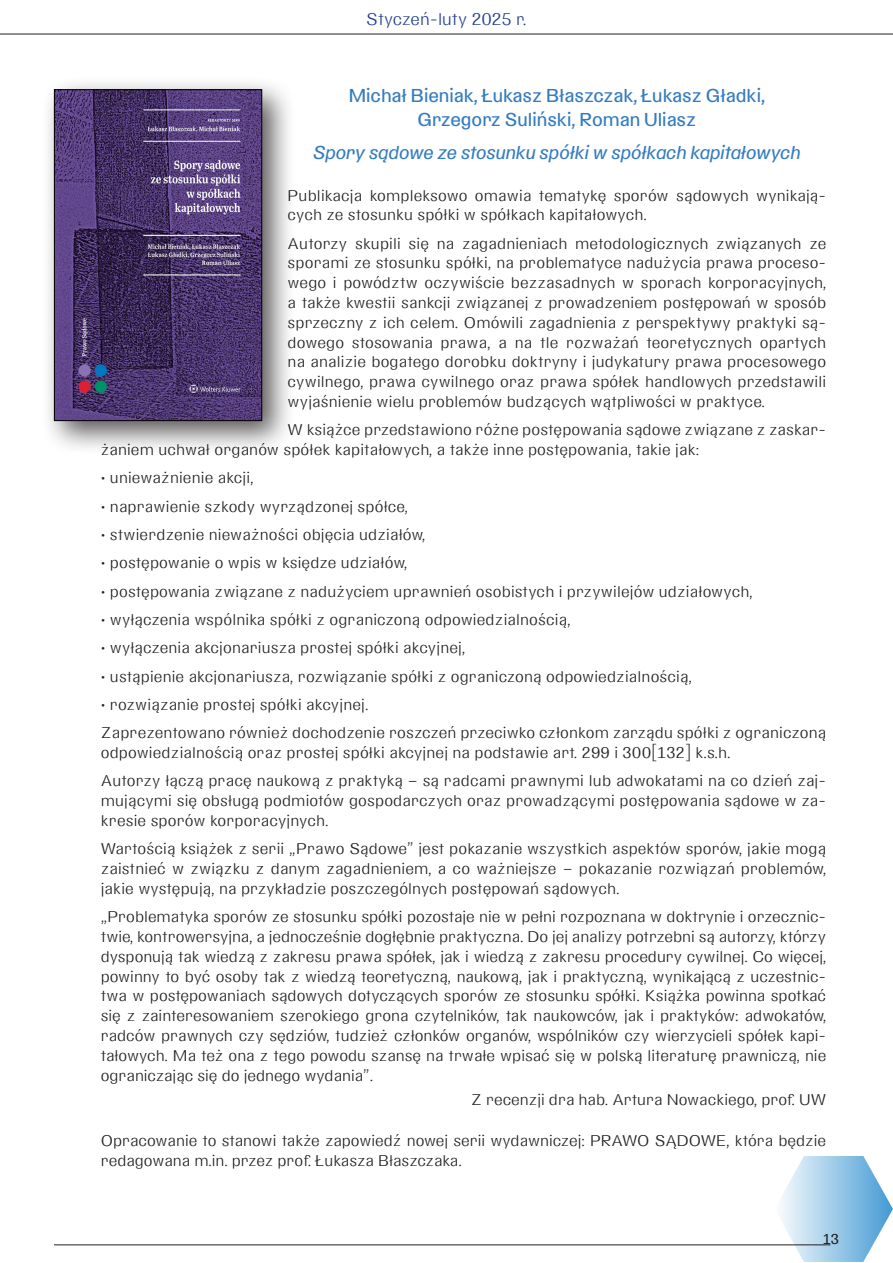
<style>
.page{position:relative;width:893px;height:1263px;background:#fff}
.page>*{position:absolute;margin:0;border:0;box-sizing:border-box;transform-origin:0 0}
._02_tytuł_nowości{font:19.5px/23.4px "Leopoldina";color:#347cc0;text-align:center}
._02_tytuł_nowości-2{font:italic 19.5px "Leopoldina";color:#347cc0}
.t1{font:100 18px "Leopoldina";color:#253f8e}
._01_tekst_glowny{font:100 16.5px/19.8px "Leopoldina";letter-spacing:.01em;color:#231f20}
.t2{font:300 15px "Leopoldina";color:#231f20}
</style>
<div class="page">
<hr style="left:0;top:34px;width:893px;height:1px;background:#231f20">
<svg style="left:774px;top:1156px;width:119px;height:106px"></svg>
<hr style="left:54px;top:1244px;width:776px;height:1px;background:#231f20">
<div style="left:41px;top:76px;width:255px;height:379px;background:#231f20;opacity:.75"></div>
<img style="left:56px;top:91px;width:204px;height:328px">
<div style="left:54px;top:89px;width:208px;height:332px;border:1px solid #000"></div>
<p class="t1" style="left:366px;top:7px;width:162px">Styczeń-luty 2025 r.</p>
<p class="_02_tytuł_nowości" style="left:349px;top:85px;width:418px">Michał Bieniak, Łukasz Błaszczak, Łukasz Gładki,<br>Grzegorz Suliński, Roman Uliasz</p>
<p class="_02_tytuł_nowości-2" style="left:313px;top:141px;width:489px">Spory sądowe ze stosunku spółki w spółkach kapitałowych</p>
<p class="_01_tekst_glowny" style="left:288px;top:185px;width:540px">Publikacja kompleksowo omawia tematykę sporów sądowych wynikają&shy;cych ze stosunku spółki w spółkach kapitałowych.</p>
<p class="_01_tekst_glowny" style="left:288px;top:234px;width:540px;text-align:justify">Autorzy skupili się na zagadnieniach metodologicznych związanych ze sporami ze stosunku spółki, na problematyce nadużycia prawa proceso&shy;wego i powództw oczywiście bezzasadnych w sporach korporacyjnych, a także kwestii sankcji związanej z prowadzeniem postępowań w sposób sprzeczny z ich celem. Omówili zagadnienia z perspektywy praktyki są&shy;dowego stosowania prawa, a na tle rozważań teoretycznych opartych na analizie bogatego dorobku doktryny i judykatury prawa procesowego cywilnego, prawa cywilnego oraz prawa spółek handlowych przedstawili wyjaśnienie wielu problemów budzących wątpliwości w praktyce.</p>
<p class="_01_tekst_glowny" style="left:101px;top:420px;width:727px;text-indent:187px">W książce przedstawiono różne postępowania sądowe związane z zaskar&shy;żaniem uchwał organów spółek kapitałowych, a także inne postępowania, takie jak:</p>
<p class="_01_tekst_glowny" style="left:101px;top:468px;width:154px">• unieważnienie akcji,</p>
<p class="_01_tekst_glowny" style="left:101px;top:497px;width:309px">• naprawienie szkody wyrządzonej spółce,</p>
<p class="_01_tekst_glowny" style="left:101px;top:525px;width:326px">• stwierdzenie nieważności objęcia udziałów,</p>
<p class="_01_tekst_glowny" style="left:101px;top:553px;width:308px">• postępowanie o wpis w księdze udziałów,</p>
<p class="_01_tekst_glowny" style="left:101px;top:582px;width:653px">• postępowania związane z nadużyciem uprawnień osobistych i przywilejów udziałowych,</p>
<p class="_01_tekst_glowny" style="left:101px;top:610px;width:471px">• wyłączenia wspólnika spółki z ograniczoną odpowiedzialnością,</p>
<p class="_01_tekst_glowny" style="left:101px;top:638px;width:366px">• wyłączenia akcjonariusza prostej spółki akcyjnej,</p>
<p class="_01_tekst_glowny" style="left:101px;top:666px;width:593px">• ustąpienie akcjonariusza, rozwiązanie spółki z ograniczoną odpowiedzialnością,</p>
<p class="_01_tekst_glowny" style="left:101px;top:695px;width:269px">• rozwiązanie prostej spółki akcyjnej.</p>
<p class="_01_tekst_glowny" style="left:101px;top:723px;width:727px">Zaprezentowano również dochodzenie roszczeń przeciwko członkom zarządu spółki z ograniczoną odpowiedzialnością oraz prostej spółki akcyjnej na podstawie art. 299 i 300[132] k.s.h.</p>
<p class="_01_tekst_glowny" style="left:101px;top:771px;width:727px;text-align:justify">Autorzy łączą pracę naukową z praktyką – są radcami prawnymi lub adwokatami na co dzień zaj&shy;mującymi się obsługą podmiotów gospodarczych oraz prowadzącymi postępowania sądowe w za&shy;kresie sporów korporacyjnych.</p>
<p class="_01_tekst_glowny" style="left:101px;top:839px;width:727px;text-align:justify">Wartością książek z serii „Prawo Sądowe” jest pokazanie wszystkich aspektów sporów, jakie mogą zaistnieć w związku z danym zagadnieniem, a co ważniejsze – pokazanie rozwiązań problemów, jakie występują, na przykładzie poszczególnych postępowań sądowych.</p>
<p class="_01_tekst_glowny" style="left:101px;top:907px;width:727px;text-align:justify">„Problematyka sporów ze stosunku spółki pozostaje nie w pełni rozpoznana w doktrynie i orzecznic&shy;twie, kontrowersyjna, a jednocześnie dogłębnie praktyczna. Do jej analizy potrzebni są autorzy, którzy dysponują tak wiedzą z zakresu prawa spółek, jak i wiedzą z zakresu procedury cywilnej. Co więcej, powinny to być osoby tak z wiedzą teoretyczną, naukową, jak i praktyczną, wynikającą z uczestnic&shy;twa w postępowaniach sądowych dotyczących sporów ze stosunku spółki. Książka powinna spotkać się z zainteresowaniem szerokiego grona czytelników, tak naukowców, jak i praktyków: adwokatów, radców prawnych czy sędziów, tudzież członków organów, wspólników czy wierzycieli spółek kapi&shy;tałowych. Ma też ona z tego powodu szansę na trwałe wpisać się w polską literaturę prawniczą, nie ograniczając się do jednego wydania”.</p>
<p class="_01_tekst_glowny" style="left:471px;top:1089px;width:357px">Z recenzji dra hab. Artura Nowackiego, prof. UW</p>
<p class="_01_tekst_glowny" style="left:101px;top:1131px;width:727px">Opracowanie to stanowi także zapowiedź nowej serii wydawniczej: PRAWO SĄDOWE, która będzie redagowana m.in. przez prof. Łukasza Błaszczaka.</p>
<p class="t2" style="left:823px;top:1229px;width:17px">13</p>
</div>
